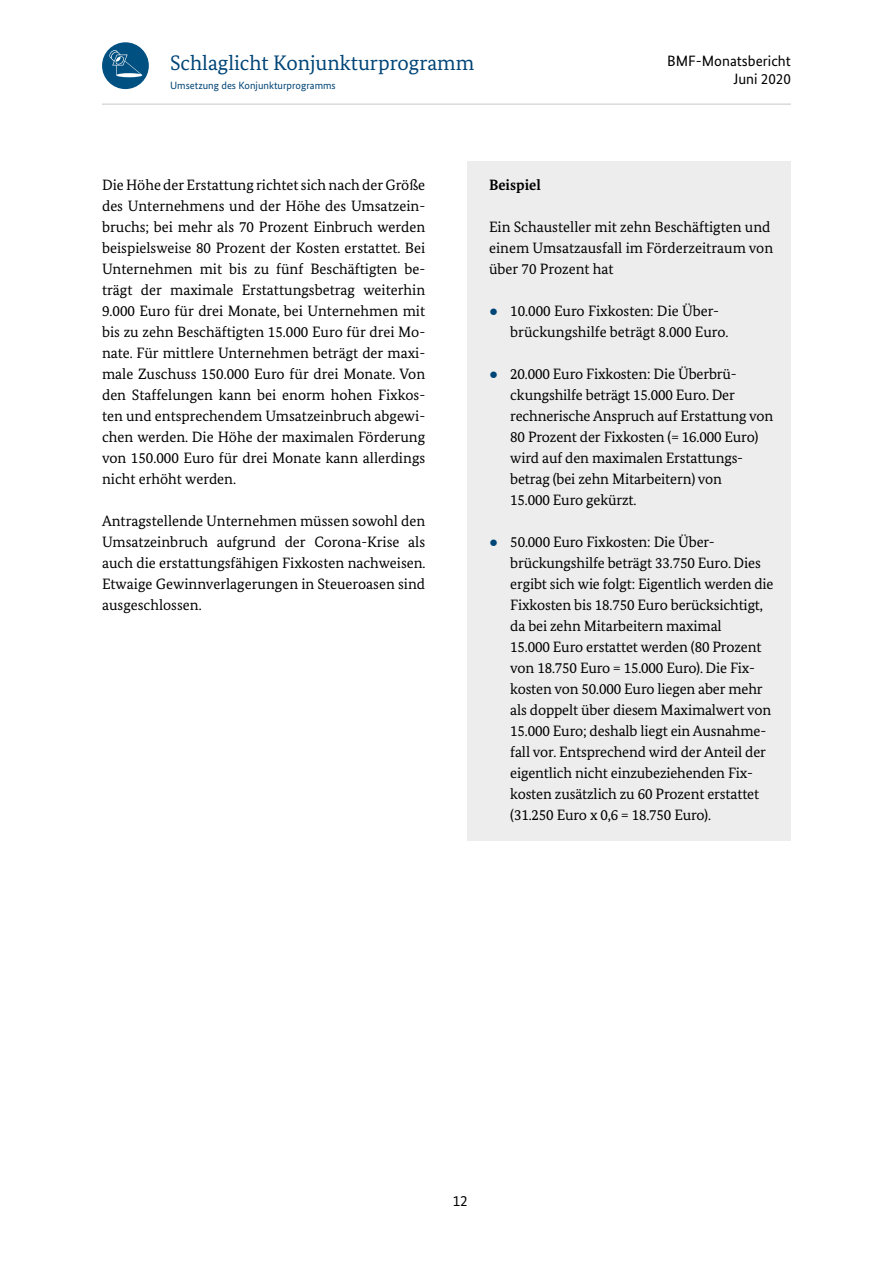
<style>
.page{position:relative;width:893px;height:1263px;background:#fff}
.page>*{position:absolute;margin:0;border:0;box-sizing:border-box;transform-origin:0 0}
.t1{font:21px "Bundes Serif";color:#004577}
.Zweispaltiger_Fließt{font:15px/21px "Bundes Serif";letter-spacing:-.01em;color:#000}
.Hintergrundgrau{font:15px/21px "Bundes Serif";color:#000}
.t2{font:15px/18px "Bundes Sans";color:#000;text-align:right}
.Hintergrundgrau-2{font:700 15px "Bundes Serif";color:#000}
.t3{font:10.5px "Bundes Sans";color:#004577}
.s1{font-family:"Arial";color:#004577}
</style>
<div class="page">
<hr style="left:102px;top:103px;width:689px;height:2px;background:#dadada">
<div style="left:468px;top:161px;width:323px;height:49px;background:#ededed"></div>
<div style="left:468px;top:203px;width:323px;height:91px;background:#ededed"></div>
<div style="left:468px;top:287px;width:323px;height:70px;background:#ededed"></div>
<div style="left:468px;top:350px;width:323px;height:175px;background:#ededed"></div>
<div style="left:468px;top:518px;width:323px;height:322px;background:#ededed"></div>
<div style="left:102px;top:42px;width:47px;height:47px;background:#005081;border-radius:50%"></div>
<svg style="left:109px;top:50px;width:33px;height:27px"></svg>
<h1 class="t1" style="left:170px;top:50px;width:306px">Schlaglicht Konjunkturprogramm</h1>
<p class="t2" style="left:667px;top:51px;width:125px">BMF-Monatsbericht<br>Juni 2020</p>
<p class="t3" style="left:170px;top:79px;width:167px">Umsetzung des Konjunkturprogramms</p>
<p class="Zweispaltiger_Fließt" style="left:102px;top:174px;width:325px;text-align:justify">Die Höhe der Erstattung richtet sich nach der Größe des Unternehmens und der Höhe des Umsatzein&shy;bruchs; bei mehr als 70 Prozent Einbruch werden beispielsweise 80 Prozent der Kosten erstattet. Bei Unternehmen mit bis zu fünf Beschäftigten be&shy;trägt der maximale Erstattungsbetrag weiterhin 9.000 Euro für drei Monate, bei Unternehmen mit bis zu zehn Beschäftigten 15.000 Euro für drei Mo&shy;nate. Für mittlere Unternehmen beträgt der maxi&shy;male Zuschuss 150.000 Euro für drei Monate. Von den Staffelungen kann bei enorm hohen Fixkos&shy;ten und entsprechendem Umsatzeinbruch abgewi&shy;chen werden. Die Höhe der maximalen Förderung von 150.000 Euro für drei Monate kann allerdings nicht erhöht werden.</p>
<p class="Zweispaltiger_Fließt" style="left:102px;top:510px;width:325px;text-align:justify">Antragstellende Unternehmen müssen sowohl den Umsatzeinbruch aufgrund der Corona-Krise als auch die erstattungsfähigen Fixkosten nachweisen.<br>Etwaige Gewinnverlagerungen in Steueroasen sind ausgeschlossen.</p>
<p class="Hintergrundgrau-2" style="left:489px;top:175px;width:53px">Beispiel</p>
<p class="Hintergrundgrau" style="left:489px;top:216px;width:286px">Ein Schausteller mit zehn Beschäftigten und einem Umsatzausfall im Förderzeitraum von über 70 Prozent hat</p>
<p class="Zweispaltiger_Fließt" style="left:510px;top:300px;width:220px;text-indent:-21px"><span class="s1">●</span> 10.000 Euro Fixkosten: Die Über&shy;brückungshilfe beträgt 8.000 Euro.</p>
<p class="Zweispaltiger_Fließt" style="left:510px;top:363px;width:264px;text-indent:-21px"><span class="s1">●</span> 20.000 Euro Fixkosten: Die Überbrü&shy;ckungshilfe beträgt 15.000 Euro. Der rechnerische Anspruch auf Erstattung von 80 Prozent der Fixkosten (= 16.000 Euro) wird auf den maximalen Erstattungs&shy;betrag (bei zehn Mitarbeitern) von<br>15.000 Euro gekürzt.</p>
<p class="Zweispaltiger_Fließt" style="left:510px;top:531px;width:265px;text-indent:-21px"><span class="s1">●</span> 50.000 Euro Fixkosten: Die Über&shy;brückungshilfe beträgt 33.750 Euro. Dies ergibt sich wie folgt: Eigentlich werden die Fixkosten bis 18.750 Euro berücksichtigt, da bei zehn Mitarbeitern maximal<br>15.000 Euro erstattet werden (80 Prozent von 18.750 Euro = 15.000 Euro). Die Fix&shy;kosten von 50.000 Euro liegen aber mehr als doppelt über diesem Maximalwert von 15.000 Euro; deshalb liegt ein Ausnahme&shy;fall vor. Entsprechend wird der Anteil der eigentlich nicht einzubeziehenden Fix&shy;kosten zusätzlich zu 60 Prozent erstattet (31.250 Euro x 0,6 = 18.750 Euro).</p>
<p class="t2" style="left:453px;top:1192px;width:16px">12</p>
</div>
